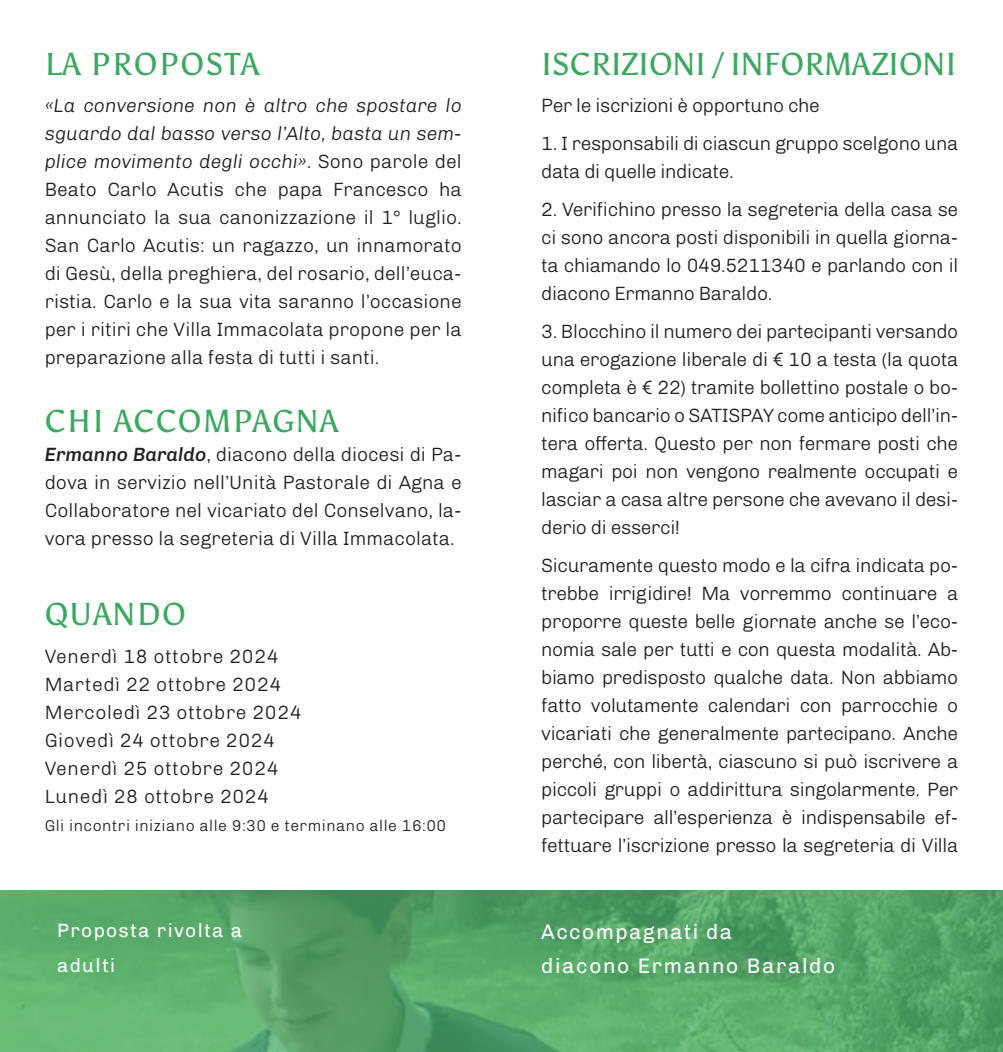
<style>
.page{position:relative;width:1003px;height:1052px;background:#fff}
.page>*{position:absolute;margin:0;border:0;box-sizing:border-box;transform-origin:0 0}
.t1{font:31.5px "Asul";letter-spacing:.04em;color:#3aa85e}
.t2{font:31.5px "Asul";color:#3aa85e}
.t3{font:21px "Chivo";letter-spacing:.08em;color:#fff}
.t4{font:300 19.25px/28px "Chivo";letter-spacing:-.02em;color:#231f20;text-align:justify}
.t5{font:300 19.25px "Chivo";letter-spacing:.03em;color:#231f20}
.t6{font:19.25px "Chivo";letter-spacing:.07em;color:#fff}
.t7{font:300 15.75px "Chivo";letter-spacing:.03em;color:#231f20}
.s1{font-style:italic}
.s2{font-weight:500;font-style:italic}
</style>
<div class="page">
<svg style="left:0;top:890px;width:1002px;height:162px;background:#57a769"></svg>
<p class="t1" style="left:45px;top:45px;width:216px">LA PROPOSTA</p>
<p class="t4" style="left:45px;top:90px;width:418px"><span class="s1">«La conversione non è altro che spostare lo sguardo dal basso verso l’Alto, basta un sem&shy;plice movimento degli occhi»</span>. Sono parole del Beato Carlo Acutis che papa Francesco ha annunciato la sua canonizzazione il 1° luglio.<br>San Carlo Acutis: un ragazzo, un innamorato di Gesù, della preghiera, del rosario, dell’euca&shy;ristia. Carlo e la sua vita saranno l’occasione per i ritiri che Villa Immacolata propone per la preparazione alla festa di tutti i santi.</p>
<p class="t1" style="left:45px;top:402px;width:295px">CHI ACCOMPAGNA</p>
<p class="t4" style="left:45px;top:439px;width:418px"><span class="s2">Ermanno Baraldo</span>, diacono della diocesi di Pa&shy;dova in servizio nell’Unità Pastorale di Agna e Collaboratore nel vicariato del Conselvano, la&shy;vora presso la segreteria di Villa Immacolata.</p>
<p class="t1" style="left:45px;top:595px;width:143px">QUANDO</p>
<p class="t5" style="left:45px;top:642px;width:235px">Venerdì 18 ottobre 2024</p>
<p class="t5" style="left:45px;top:670px;width:238px">Martedì 22 ottobre 2024</p>
<p class="t5" style="left:45px;top:698px;width:258px">Mercoledì 23 ottobre 2024</p>
<p class="t5" style="left:45px;top:726px;width:232px">Giovedì 24 ottobre 2024</p>
<p class="t5" style="left:45px;top:754px;width:235px">Venerdì 25 ottobre 2024</p>
<p class="t5" style="left:45px;top:782px;width:226px">Lunedì 28 ottobre 2024</p>
<p class="t7" style="left:45px;top:813px;width:403px">Gli incontri iniziano alle 9:30 e terminano alle 16:00</p>
<p class="t2" style="left:541px;top:45px;width:416px">ISCRIZIONI / INFORMAZIONI</p>
<p class="t4" style="left:541px;top:90px;width:280px">Per le iscrizioni è opportuno che</p>
<p class="t4" style="left:541px;top:128px;width:418px">1. I responsabili di ciascun gruppo scelgono una data di quelle indicate.</p>
<p class="t4" style="left:541px;top:194px;width:418px">2. Verifichino presso la segreteria della casa se ci sono ancora posti disponibili in quella giorna&shy;ta chiamando lo 049.5211340 e parlando con il diacono Ermanno Baraldo.</p>
<p class="t4" style="left:541px;top:316px;width:418px">3. Blocchino il numero dei partecipanti versando una erogazione liberale di € 10 a testa (la quota completa è € 22) tramite bollettino postale o bo&shy;nifico bancario o SATISPAY come anticipo dell’in&shy;tera offerta. Questo per non fermare posti che magari poi non vengono realmente occupati e lasciar a casa altre persone che avevano il desi&shy;derio di esserci!</p>
<p class="t4" style="left:541px;top:550px;width:418px">Sicuramente questo modo e la cifra indicata po&shy;trebbe irrigidire! Ma vorremmo continuare a proporre queste belle giornate anche se l’eco&shy;nomia sale per tutti e con questa modalità. Ab&shy;biamo predisposto qualche data. Non abbiamo fatto volutamente calendari con parrocchie o vicariati che generalmente partecipano. Anche perché, con libertà, ciascuno si può iscrivere a piccoli gruppi o addirittura singolarmente. Per partecipare all’esperienza è indispensabile ef&shy;fettuare l’iscrizione presso la segreteria di Villa</p>
<p class="t6" style="left:57px;top:916px;width:186px">Proposta rivolta a</p>
<p class="t3" style="left:541px;top:915px;width:192px">Accompagnati da</p>
<p class="t6" style="left:57px;top:951px;width:59px">adulti</p>
<p class="t3" style="left:541px;top:950px;width:295px">diacono Ermanno Baraldo</p>
</div>
